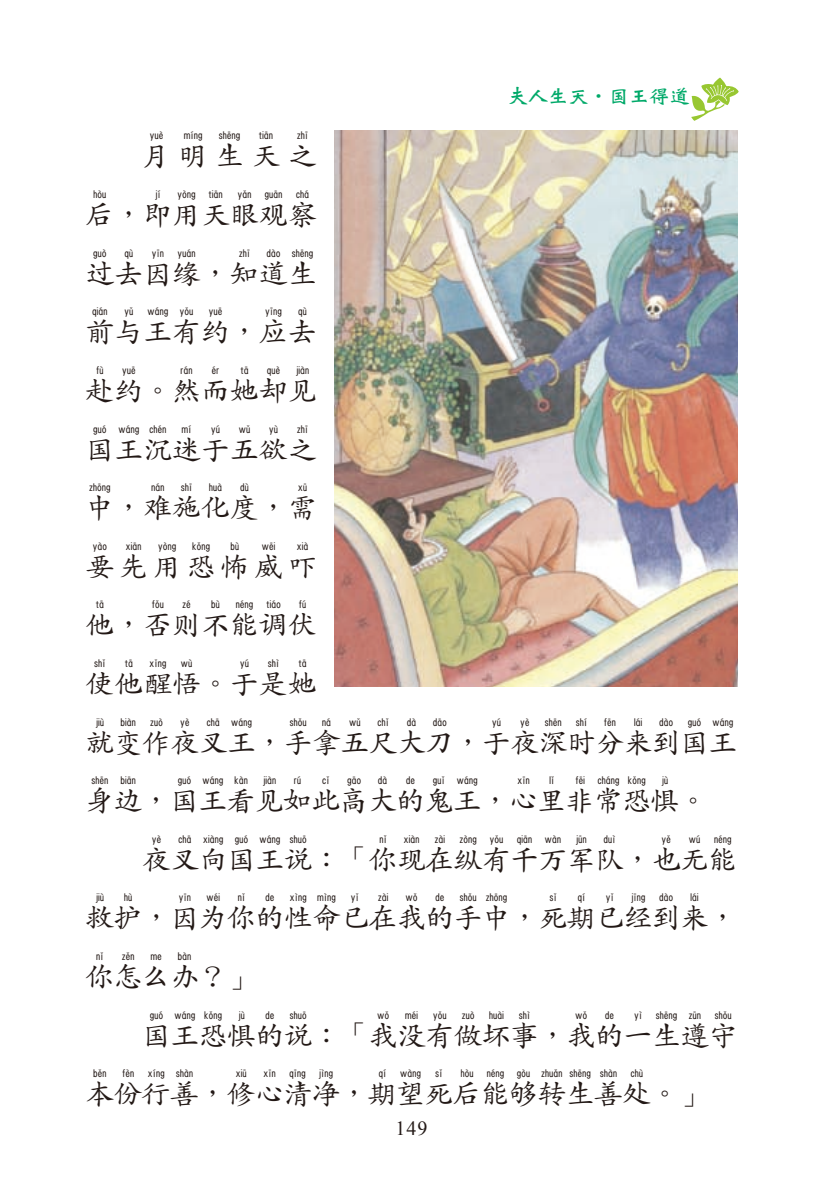
<style>
.page{position:relative;width:823px;height:1191px;background:#fff}
.page>*{position:absolute;margin:0;border:0;box-sizing:border-box;transform-origin:0 0}
.t1{font:28px/58.6px "DFP Kai W5 GB5 H Pin In 1 NLU BFW";letter-spacing:-.015em;color:#231916;scale:1.05 1}
.t2{font:28px/58.6px "DFP Kai W5 GB5 H Pin In 1 NLU BFW";letter-spacing:-.04em;color:#231916;text-align:justify;scale:1.05 1}
.t3{font:20px "DF Wei Bei W7 GB5";letter-spacing:-.04em;color:#00a969;scale:1.05 1}
.t4{font:20px "Times New Roman";color:#231916}
.s1{font-family:"DFP Kai W5 GB5 H Pin In 2 NLU BFW"}
</style>
<div class="page">
<img style="left:334px;top:130px;width:403px;height:556px">
<svg style="left:691px;top:78px;width:47px;height:43px"></svg>
<p class="t3" style="left:507px;top:86px;width:175px">夫人生天‧國王得道</p>
<p class="t1" style="left:85px;top:121px;width:622px;text-indent:57px">月明生天之<br>後，即用天眼觀察<br>過去因緣，知道生<br>前與王有約，應去<br>赴約。然而她卻見<br>國王沉迷於五欲之<br>中，難施化度，需<br>要先用恐怖威嚇<br>他，否則<span class="s1">不</span>能調伏<br>使他醒悟。於是她<br>就變作夜叉王，手拿五尺大刀，於夜深時分來到國王身邊，國王看見如此高大的鬼王，心裏非常恐懼。</p>
<p class="t2" style="left:85px;top:824px;width:622px;text-indent:57px">夜叉向國王說：「你現在縱有千萬軍隊，也無能救護，因為你的性命已在我的手中，死期已經到來，你怎麼辦？」</p>
<p class="t2" style="left:85px;top:1000px;width:622px;text-indent:57px">國王恐懼的說：「我沒有做壞事，我的<span class="s1">一</span>生遵守本份行善，修心清淨，期望死後能夠轉生善處。」</p>
<p class="t4" style="left:395px;top:1115px;width:22px">149</p>
</div>
